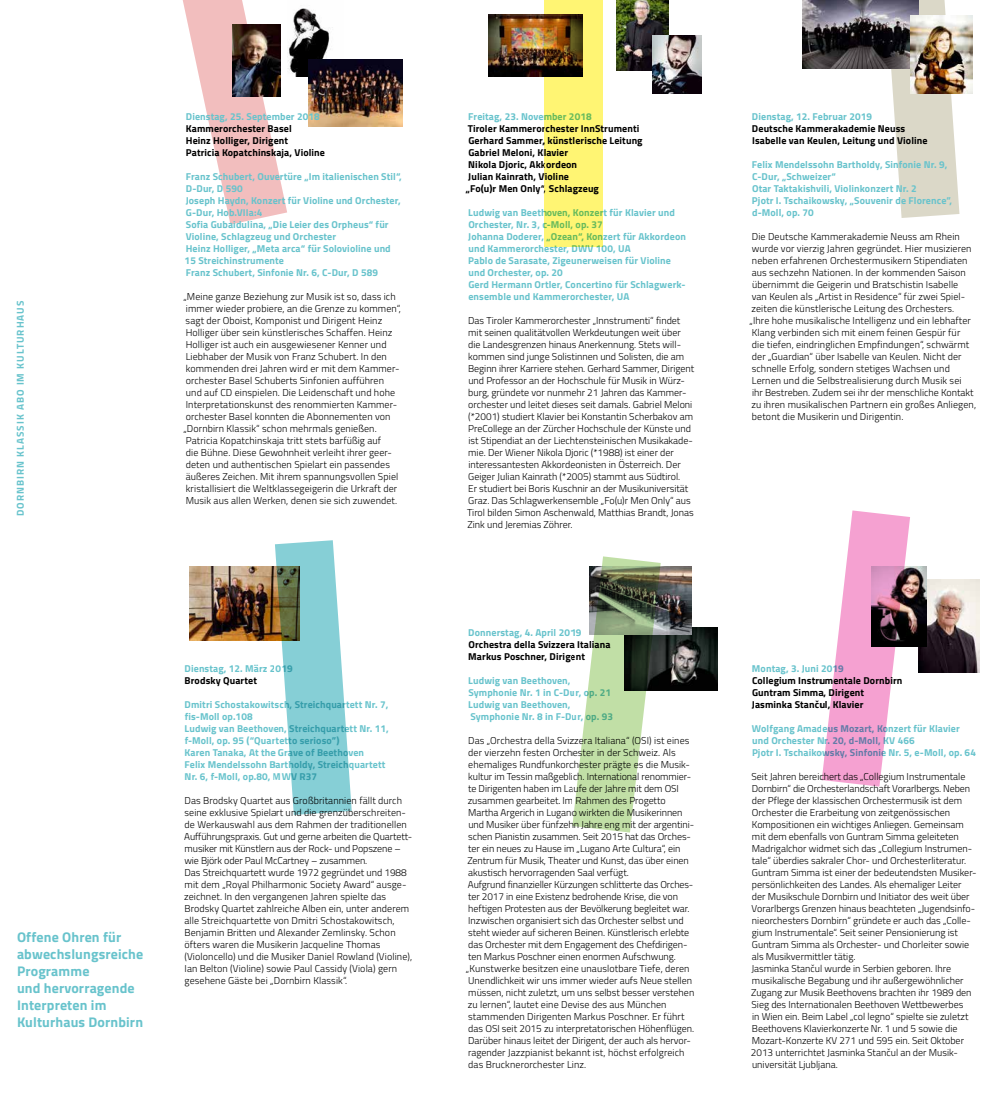
<style>
.page{position:relative;width:1007px;height:1106px;background:#fff}
.page>*{position:absolute;margin:0;border:0;box-sizing:border-box;transform-origin:0 0}
.t1{font:700 14px/17px "Titillium";letter-spacing:.01em;color:#68c3cc}
.t2{font:300 10px/12px "Titillium";color:#000}
.t3{font:700 10px/12px "Titillium";letter-spacing:.01em;color:#68c3cc}
.t4{font:700 10px/12px "Titillium";letter-spacing:.01em;color:#000}
.t5{font:700 10px "Titillium";letter-spacing:.1em;color:#68c3cc}
</style>
<div class="page">
<img style="left:660px;top:628px;width:57px;height:62px">
<img style="left:660px;top:566px;width:31px;height:68px">
<img style="left:189px;top:567px;width:86px;height:73px">
<svg style="left:891px;top:0;width:68px;height:218px"></svg>
<svg style="left:182px;top:0;width:105px;height:224px"></svg>
<img style="left:288px;top:8px;width:56px;height:68px">
<img style="left:308px;top:60px;width:94px;height:66px">
<img style="left:488px;top:14px;width:56px;height:62px">
<img style="left:802px;top:0;width:116px;height:69px">
<img style="left:616px;top:0;width:52px;height:70px">
<img style="left:918px;top:579px;width:61px;height:93px">
<img style="left:233px;top:25px;width:47px;height:71px">
<img style="left:909px;top:16px;width:62px;height:77px">
<img style="left:910px;top:566px;width:16px;height:80px">
<svg style="left:572px;top:556px;width:88px;height:276px"></svg>
<svg style="left:544px;top:0;width:58px;height:247px;background:#e2d461"></svg>
<svg style="left:821px;top:510px;width:89px;height:276px"></svg>
<svg style="left:275px;top:540px;width:76px;height:275px"></svg>
<img style="left:652px;top:35px;width:49px;height:58px">
<p class="t5" style="left:13px;top:516px;width:217px;rotate:-90deg">DORNBIRN KLASSIK ABO IM KULTURHAUS</p>
<p class="t3" style="left:186px;top:110px;width:135px">Dienstag, 25. September 2018</p>
<p class="t4" style="left:186px;top:122px;width:141px">Kammerorchester Basel<br>Heinz Holliger, Dirigent<br>Patricia Kopatchinskaja, Violine</p>
<p class="t3" style="left:185px;top:170px;width:219px">Franz Schubert, Ouvertüre „Im italienischen Stil“, D-Dur, D 590<br>Joseph Haydn, Konzert für Violine und Orchester, G-Dur, Hob.VIIa:4<br>Sofia Gubaidulina, „Die Leier des Orpheus“ für Violine, Schlagzeug und Orchester<br>Heinz Holliger, „Meta arca“ für Solovioline und 15 Streichinstrumente<br>Franz Schubert, Sinfonie Nr. 6, C-Dur, D 589</p>
<p class="t2" style="left:183px;top:290px;width:219px">„Meine ganze Beziehung zur Musik ist so, dass ich immer wieder probiere, an die Grenze zu kommen“, sagt der Oboist, Komponist und Dirigent Heinz Holliger über sein künstlerisches Schaffen. Heinz Holliger ist auch ein ausgewiesener Kenner und Liebhaber der Musik von Franz Schubert. In den kommenden drei Jahren wird er mit dem Kammer&shy;orchester Basel Schuberts Sinfonien aufführen<br>und auf CD einspielen. Die Leidenschaft und hohe Interpretationskunst des renommierten Kammer&shy;orchester Basel konnten die Abonnementen von „Dornbirn Klassik“ schon mehrmals genießen.<br>Patricia Kopatchinskaja tritt stets barfüßig auf<br>die Bühne. Diese Gewohnheit verleiht ihrer geer&shy;deten und authentischen Spielart ein passendes äußeres Zeichen. Mit ihrem spannungsvollen Spiel kristallisiert die Weltklassegeigerin die Urkraft der Musik aus allen Werken, denen sie sich zuwendet.</p>
<h1 class="t1" style="left:17px;top:927px;width:128px">Offene Ohren für abwechslungsreiche<br>Programme<br>und hervorragende<br>Interpreten im<br>Kulturhaus Dornbirn</h1>
<p class="t3" style="left:185px;top:662px;width:109px">Dienstag, 12. März 2019</p>
<p class="t4" style="left:185px;top:674px;width:74px">Brodsky Quartet</p>
<p class="t3" style="left:185px;top:698px;width:205px">Dmitri Schostakowitsch, Streichquartett Nr. 7, fis-Moll op.108<br>Ludwig van Beethoven, Streichquartett Nr. 11, f-Moll, op. 95 (“Quartetto serioso”)<br>Karen Tanaka, At the Grave of Beethoven<br>Felix Mendelssohn Bartholdy, Streichquartett Nr. 6, f-Moll, op.80, MWV R37</p>
<p class="t2" style="left:184px;top:794px;width:229px">Das Brodsky Quartet aus Großbritannien fällt durch seine exklusive Spielart und die grenzüberschreiten&shy;de Werkauswahl aus dem Rahmen der traditionellen Aufführungspraxis. Gut und gerne arbeiten die Quartett&shy;musiker mit Künstlern aus der Rock- und Popszene – wie Björk oder Paul McCartney – zusammen.<br>Das Streichquartett wurde 1972 gegründet und 1988 mit dem „Royal Philharmonic Society Award“ ausge&shy;zeichnet. In den vergangenen Jahren spielte das Brodsky Quartet zahlreiche Alben ein, unter anderem alle Streichquartette von Dmitri Schostakowitsch, Benjamin Britten und Alexander Zemlinsky. Schon öfters waren die Musikerin Jacqueline Thomas (Violoncello) und die Musiker Daniel Rowland (Violine), Ian Belton (Violine) sowie Paul Cassidy (Viola) gern gesehene Gäste bei „Dornbirn Klassik“.</p>
<p class="t3" style="left:468px;top:110px;width:125px">Freitag, 23. November 2018</p>
<p class="t4" style="left:466px;top:122px;width:178px">Tiroler Kammerorchester InnStrumenti<br>Gerhard Sammer, künstlerische Leitung<br>Gabriel Meloni, Klavier<br>Nikola Djoric, Akkordeon<br>Julian Kainrath, Violine<br>„Fo(u)r Men Only“, Schlagzeug</p>
<p class="t3" style="left:468px;top:206px;width:219px">Ludwig van Beethoven, Konzert für Klavier und Orchester, Nr. 3, c-Moll, op. 37<br>Johanna Doderer, „Ozean“, Konzert für Akkordeon und Kammerorchester, DWV 100, UA<br>Pablo de Sarasate, Zigeunerweisen für Violine und Orchester, op. 20<br>Gerd Hermann Ortler, Concertino für Schlagwerk&shy;ensemble und Kammerorchester, UA</p>
<p class="t2" style="left:467px;top:314px;width:228px">Das Tiroler Kammerorchester „Innstrumenti“ findet mit seinen qualitätvollen Werkdeutungen weit über die Landesgrenzen hinaus Anerkennung. Stets will&shy;kommen sind junge Solistinnen und Solisten, die am Beginn ihrer Karriere stehen. Gerhard Sammer, Dirigent und Professor an der Hochschule für Musik in Würz&shy;burg, gründete vor nunmehr 21 Jahren das Kammer&shy;orchester und leitet dieses seit damals. Gabriel Meloni (*2001) studiert Klavier bei Konstantin Scherbakov am PreCollege an der Zürcher Hochschule der Künste und ist Stipendiat an der Liechtensteinischen Musikakade&shy;mie. Der Wiener Nikola Djoric (*1988) ist einer der interessantesten Akkordeonisten in Österreich. Der Geiger Julian Kainrath (*2005) stammt aus Südtirol.<br>Er studiert bei Boris Kuschnir an der Musikuniversität Graz. Das Schlagwerkensemble „Fo(u)r Men Only“ aus Tirol bilden Simon Aschenwald, Matthias Brandt, Jonas Zink und Jeremias Zöhrer.</p>
<p class="t3" style="left:468px;top:626px;width:115px">Donnerstag, 4. April 2019</p>
<p class="t4" style="left:468px;top:638px;width:144px">Orchestra della Svizzera Italiana<br>Markus Poschner, Dirigent</p>
<p class="t3" style="left:468px;top:674px;width:146px">Ludwig van Beethoven,<br>Symphonie Nr. 1 in C-Dur, op. 21<br>Ludwig van Beethoven,<br>Symphonie Nr. 8 in F-Dur, op. 93</p>
<p class="t2" style="left:466px;top:734px;width:230px">Das „Orchestra della Svizzera Italiana“ (OSI) ist eines der vierzehn festen Orchester in der Schweiz. Als ehemaliges Rundfunkorchester prägte es die Musik&shy;kultur im Tessin maßgeblich. International renommier&shy;te Dirigenten haben im Laufe der Jahre mit dem OSI zusammen gearbeitet. Im Rahmen des Progetto Martha Argerich in Lugano wirkten die Musikerinnen und Musiker über fünfzehn Jahre eng mit der argentini&shy;schen Pianistin zusammen. Seit 2015 hat das Orches&shy;ter ein neues zu Hause im „Lugano Arte Cultura“, ein Zentrum für Musik, Theater und Kunst, das über einen akustisch hervorragenden Saal verfügt.<br>Aufgrund finanzieller Kürzungen schlitterte das Orches&shy;ter 2017 in eine Existenz bedrohende Krise, die von heftigen Protesten aus der Bevölkerung begleitet war.<br>Inzwischen organisiert sich das Orchester selbst und steht wieder auf sicheren Beinen. Künstlerisch erlebte das Orchester mit dem Engagement des Chefdirigen&shy;ten Markus Poschner einen enormen Aufschwung. „Kunstwerke besitzen eine unauslotbare Tiefe, deren Unendlichkeit wir uns immer wieder aufs Neue stellen müssen, nicht zuletzt, um uns selbst besser verstehen zu lernen“, lautet eine Devise des aus München stammenden Dirigenten Markus Poschner. Er führt das OSI seit 2015 zu interpretatorischen Höhenflügen.<br>Darüber hinaus leitet der Dirigent, der auch als hervor&shy;ragender Jazzpianist bekannt ist, höchst erfolgreich das Brucknerorchester Linz.</p>
<p class="t3" style="left:751px;top:110px;width:122px">Dienstag, 12. Februar 2019</p>
<p class="t4" style="left:751px;top:122px;width:177px">Deutsche Kammerakademie Neuss<br>Isabelle van Keulen, Leitung und Violine</p>
<p class="t3" style="left:751px;top:158px;width:202px">Felix Mendelssohn Bartholdy, Sinfonie Nr. 9, C-Dur, „Schweizer“<br>Otar Taktakishvili, Violinkonzert Nr. 2<br>Pjotr I. Tschaikowsky, „Souvenir de Florence”, d-Moll, op. 70</p>
<p class="t2" style="left:749px;top:230px;width:228px">Die Deutsche Kammerakademie Neuss am Rhein wurde vor vierzig Jahren gegründet. Hier musizieren neben erfahrenen Orchestermusikern Stipendiaten aus sechzehn Nationen. In der kommenden Saison übernimmt die Geigerin und Bratschistin Isabelle<br>van Keulen als „Artist in Residence“ für zwei Spiel&shy;zeiten die künstlerische Leitung des Orchesters.<br>„Ihre hohe musikalische Intelligenz und ein lebhafter Klang verbinden sich mit einem feinen Gespür für<br>die tiefen, eindringlichen Empfindungen“, schwärmt der „Guardian“ über Isabelle van Keulen. Nicht der schnelle Erfolg, sondern stetiges Wachsen und Lernen und die Selbstrealisierung durch Musik sei<br>ihr Bestreben. Zudem sei ihr der menschliche Kontakt zu ihren musikalischen Partnern ein großes Anliegen, betont die Musikerin und Dirigentin.</p>
<p class="t3" style="left:751px;top:662px;width:93px">Montag, 3. Juni 2019</p>
<p class="t4" style="left:751px;top:674px;width:152px">Collegium Instrumentale Dornbirn<br>Guntram Simma, Dirigent<br>Jasminka Stančul, Klavier</p>
<p class="t3" style="left:751px;top:722px;width:225px">Wolfgang Amadeus Mozart, Konzert für Klavier und Orchester Nr. 20, d-Moll, KV 466<br>Pjotr I. Tschaikowsky, Sinfonie Nr. 5, e-Moll, op. 64</p>
<p class="t2" style="left:750px;top:770px;width:227px">Seit Jahren bereichert das „Collegium Instrumentale Dornbirn“ die Orchesterlandschaft Vorarlbergs. Neben der Pflege der klassischen Orchestermusik ist dem Orchester die Erarbeitung von zeitgenössischen Kompositionen ein wichtiges Anliegen. Gemeinsam mit dem ebenfalls von Guntram Simma geleiteten Madrigalchor widmet sich das „Collegium Instrumen&shy;tale“ überdies sakraler Chor- und Orchesterliteratur.<br>Guntram Simma ist einer der bedeutendsten Musiker&shy;persönlichkeiten des Landes. Als ehemaliger Leiter<br>der Musikschule Dornbirn und Initiator des weit über Vorarlbergs Grenzen hinaus beachteten „Jugendsinfo&shy;nieorchesters Dornbirn“ gründete er auch das „Colle&shy;gium Instrumentale“. Seit seiner Pensionierung ist Guntram Simma als Orchester- und Chorleiter sowie als Musikvermittler tätig.<br>Jasminka Stančul wurde in Serbien geboren. Ihre musikalische Begabung und ihr außergewöhnlicher Zugang zur Musik Beethovens brachten ihr 1989 den Sieg des Internationalen Beethoven Wettbewerbes<br>in Wien ein. Beim Label „col legno“ spielte sie zuletzt Beethovens Klavierkonzerte Nr. 1 und 5 sowie die Mozart-Konzerte KV 271 und 595 ein. Seit Oktober 2013 unterrichtet Jasminka Stančul an der Musik&shy;universität Ljubljana.</p>
</div>
